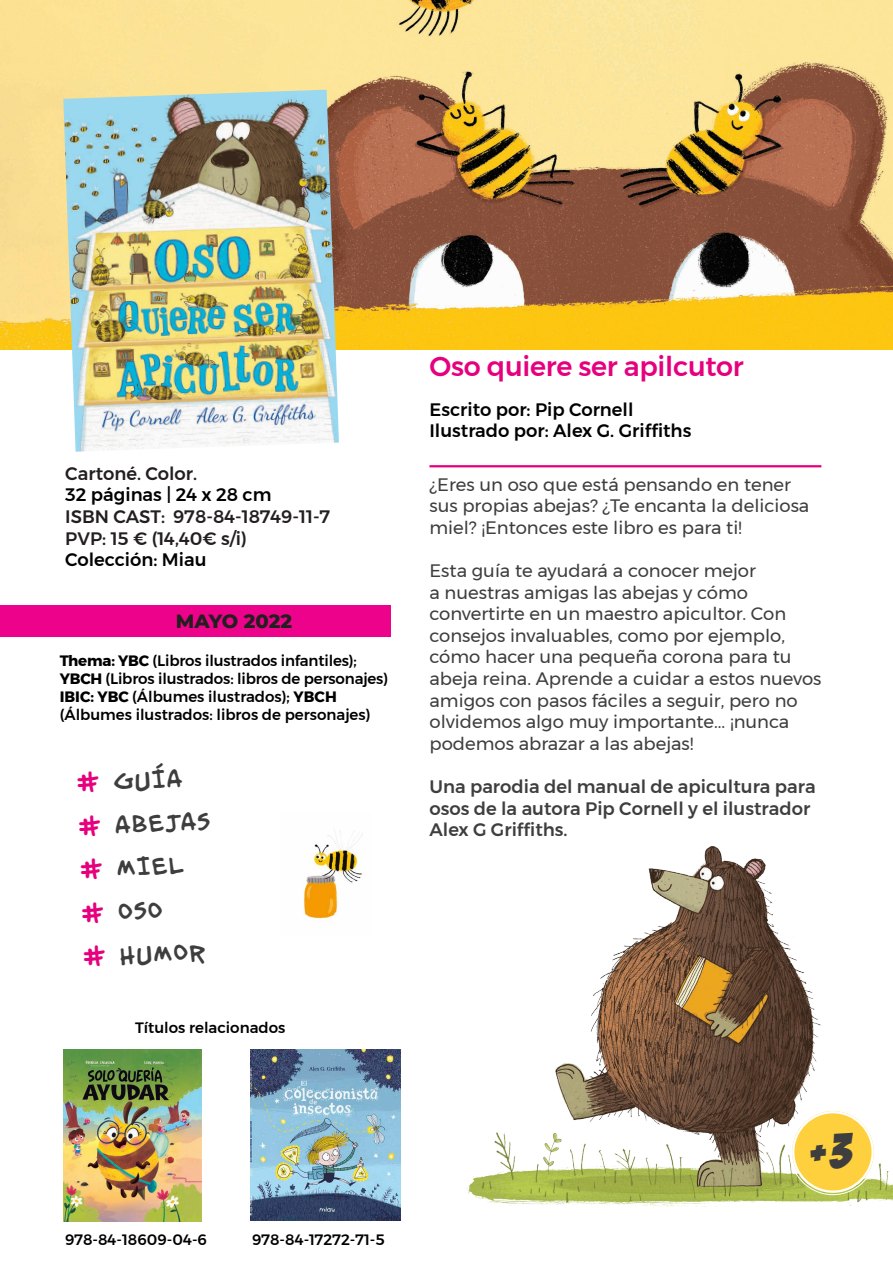
<style>
.page{position:relative;width:893px;height:1263px;background:#fff}
.page>*{position:absolute;margin:0;border:0;box-sizing:border-box;transform-origin:0 0}
.t1{font:48px "Bada Boom BB";color:#3e3e3f}
.t2{font:30px "Billy The Flying Robot LCBB";color:#3e3e3f}
.t3{font:500 27px "Montserrat";letter-spacing:-.01em;color:#e6007e}
.t4{font:800 19.5px "Montserrat";letter-spacing:-.005em;color:#231f20}
.t5{font:18px/21.6px "Montserrat";color:#3e3e3f}
.t6{font:500 18px/21.6px "Montserrat";color:#3e3e3f}
.t7{font:500 18px "Montserrat";color:#231f20}
.t8{font:500 18px "Montserrat";color:#000}
.t9{font:500 18px "Montserrat";color:#000001}
.t10{font:500 15px/18px "Montserrat";color:#000001}
.s1{font-weight:700}
.s2{color:#e6007e}
</style>
<div class="page">
<img style="left:466px;top:846px;width:427px;height:361px">
<hr style="left:429px;top:465px;width:392px;height:2px;background:#e6007e">
<div style="left:792px;top:1111px;width:82px;height:82px;background:#fed03d;border-radius:50%"></div>
<div style="left:792px;top:1111px;width:82px;height:82px;border:2px solid #fff;border-radius:50%"></div>
<img style="left:0;top:0;width:893px;height:350px">
<img style="left:303px;top:833px;width:60px;height:88px">
<img style="left:63px;top:90px;width:276px;height:362px">
<div style="left:0;top:605px;width:390px;height:32px;background:#ed028c"></div>
<img style="left:63px;top:1049px;width:138px;height:173px">
<img style="left:251px;top:1049px;width:150px;height:171px">
<p class="t7" style="left:65px;top:459px;width:133px">Cartoné. Color.</p>
<p class="t9" style="left:65px;top:481px;width:208px">32 páginas | 24 x 28 cm</p>
<p class="t7" style="left:65px;top:503px;width:266px">ISBN CAST: 978-84-18749-11-7</p>
<p class="t7" style="left:65px;top:524px;width:183px">PVP: 15 € (14,40€ s/i)</p>
<p class="t9" style="left:65px;top:546px;width:143px">Colección: Miau</p>
<p class="t4" style="left:176px;top:607px;width:118px">MAYO 2022</p>
<p class="t10" style="left:60px;top:651px;width:330px"><span class="s1">Thema: YBC</span> (Libros ilustrados infantiles);<br><span class="s1">YBCH</span> (Libros ilustrados: libros de personajes)</p>
<p class="t10" style="left:60px;top:687px;width:312px"><span class="s1">IBIC: YBC</span> (Álbumes ilustrados); <span class="s1">YBCH </span>(Álbumes ilustrados: libros de personajes)</p>
<p class="t2" style="left:76px;top:762px;width:107px;rotate:-2deg"><span class="s2">#</span> GUÍA</p>
<p class="t2" style="left:78px;top:806px;width:134px;rotate:-2deg"><span class="s2">#</span> ABEJAS</p>
<p class="t2" style="left:79px;top:849px;width:105px;rotate:-2deg"><span class="s2">#</span> MIEL</p>
<p class="t2" style="left:81px;top:893px;width:83px;rotate:-2deg"><span class="s2">#</span> OSO</p>
<p class="t2" style="left:82px;top:936px;width:125px;rotate:-2deg"><span class="s2">#</span> HUMOR</p>
<p class="t10" style="left:135px;top:1018px;width:152px">Títulos relacionados</p>
<p class="t10" style="left:65px;top:1230px;width:144px">978-84-18609-04-6</p>
<p class="t10" style="left:252px;top:1230px;width:134px">978-84-17272-71-5</p>
<p class="t3" style="left:429px;top:345px;width:316px">Oso quiere ser apilcutor</p>
<p class="t8" style="left:429px;top:395px;width:205px">Escrito por: Pip Cornell</p>
<p class="t8" style="left:429px;top:417px;width:263px">Ilustrado por: Alex G. Griffiths</p>
<p class="t5" style="left:429px;top:473px;width:381px">¿Eres un oso que está pensando en tener sus propias abejas? ¿Te encanta la deliciosa miel? ¡Entonces este libro es para ti!</p>
<p class="t5" style="left:429px;top:559px;width:393px">Esta guía te ayudará a conocer mejor<br>a nuestras amigas las abejas y cómo convertirte en un maestro apicultor. Con consejos invaluables, como por ejemplo, cómo hacer una pequeña corona para tu abeja reina. Aprende a cuidar a estos nuevos amigos con pasos fáciles a seguir, pero no olvidemos algo muy importante... ¡nunca podemos abrazar a las abejas!</p>
<p class="t6" style="left:429px;top:776px;width:388px">Una parodia del manual de apicultura para osos de la autora Pip Cornell y el ilustrador<br>Alex G Griffiths.</p>
<p class="t1" style="left:809px;top:1125px;width:45px">+3</p>
</div>
